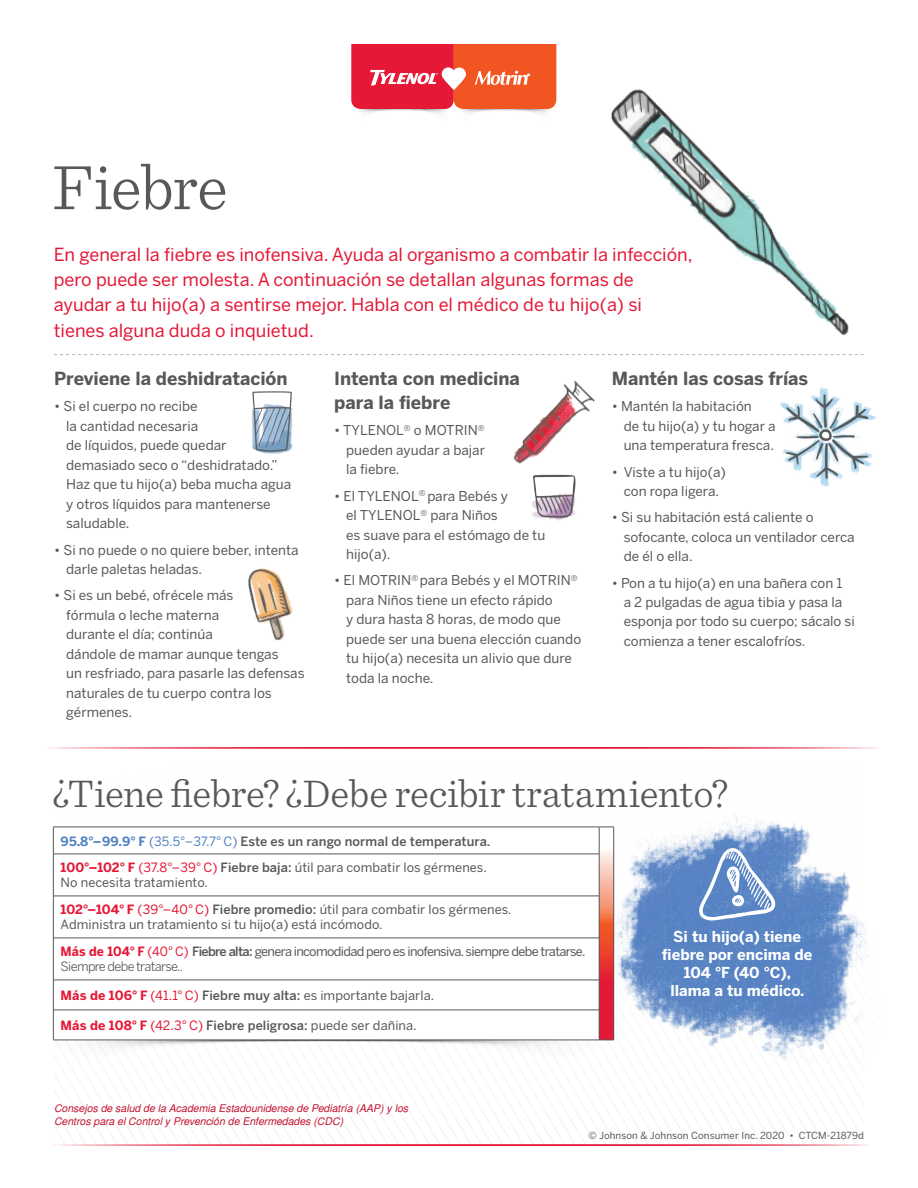
<style>
.page{position:relative;width:918px;height:1188px;background:#fff}
.page>*{position:absolute;margin:0;border:0;box-sizing:border-box;transform-origin:0 0}
.t1{font:300 66px "Sentinel";letter-spacing:-.02em;color:#57585a}
.t2{font:300 40.5px "Sentinel";letter-spacing:-.01em;color:#57585a}
.Paragraph_Body{font:18px/25.3px "Benton Sans";color:#e51836}
.t3{font:700 18px/24px "Benton Sans";letter-spacing:-.005em;color:#57585a}
.Lightbox_Body{font:700 15px/18px "Benton Sans";color:#fff;text-align:center}
.Lightbox_Body-2{font:13.5px/19.5px "Benton Sans";color:#57585a}
.Lightbox_Body-3{font:12.75px/15.3px "Benton Sans";letter-spacing:.005em;color:#57585a}
.Lightbox_Body-4{font:500 12.75px "Benton Sans";letter-spacing:.005em;color:#57585a}
.Lightbox_Body-5{font:12.75px/15.3px "Benton Sans";letter-spacing:-.05em;color:#57585a}
.t4{font:italic 10.5px/12.6px "Nimbus Sans Becker L";color:#c3112d}
.Mouse_Copy{font:9.75px "Benton Sans";letter-spacing:.01em;color:#57585a}
.s1{font-weight:700;color:#5282c1}
.s2{font-weight:400;color:#5282c1}
.s3{font-weight:700;color:#e51836}
.s4{color:#e51836}
.s5{font-weight:500}
.s6{font-style:inherit}
.s7{font-weight:400;color:#e51836}
.s8{font-weight:400}
</style>
<div class="page">
<svg style="left:54px;top:826px;width:810px;height:318px"></svg>
<svg style="left:351px;top:45px;width:182px;height:70px;background:#ec5652"></svg>
<hr style="left:48px;top:1144px;width:822px;height:2px;background:#e51836">
<img style="left:52px;top:1028px;width:579px;height:44px">
<img style="left:251px;top:391px;width:42px;height:64px">
<img style="left:613px;top:814px;width:270px;height:257px">
<svg style="left:699px;top:848px;width:76px;height:73px"></svg>
<img style="left:533px;top:44px;width:316px;height:291px">
<img style="left:779px;top:387px;width:98px;height:100px">
<svg style="left:54px;top:828px;width:545px;height:212px"></svg>
<svg style="left:600px;top:854px;width:13px;height:186px;background:#ed5c56"></svg>
<hr style="left:54px;top:854px;width:545px;height:1px;background:#57585a">
<hr style="left:54px;top:896px;width:545px;height:1px;background:#57585a">
<hr style="left:54px;top:938px;width:545px;height:1px;background:#57585a">
<hr style="left:54px;top:980px;width:545px;height:1px;background:#57585a">
<hr style="left:54px;top:1010px;width:545px;height:1px;background:#57585a">
<hr style="left:53px;top:827px;width:546px;height:1px;background:#57585a">
<svg style="left:53px;top:827px;width:1px;height:27px"></svg>
<hr style="left:53px;top:854px;width:1px;height:42px;background:#57585a">
<hr style="left:53px;top:896px;width:1px;height:42px;background:#57585a">
<hr style="left:53px;top:938px;width:1px;height:42px;background:#57585a">
<hr style="left:53px;top:980px;width:1px;height:30px;background:#57585a">
<hr style="left:53px;top:1010px;width:1px;height:30px;background:#57585a">
<hr style="left:53px;top:1040px;width:546px;height:1px;background:#57585a">
<svg style="left:599px;top:827px;width:15px;height:27px"></svg>
<hr style="left:599px;top:854px;width:1px;height:42px;background:#57585a">
<hr style="left:613px;top:854px;width:1px;height:42px;background:#57585a">
<hr style="left:599px;top:896px;width:1px;height:42px;background:#57585a">
<hr style="left:613px;top:896px;width:1px;height:42px;background:#57585a">
<hr style="left:599px;top:938px;width:1px;height:42px;background:#57585a">
<hr style="left:613px;top:938px;width:1px;height:42px;background:#57585a">
<hr style="left:599px;top:980px;width:1px;height:30px;background:#57585a">
<hr style="left:613px;top:980px;width:1px;height:30px;background:#57585a">
<hr style="left:599px;top:1010px;width:1px;height:30px;background:#57585a">
<hr style="left:613px;top:1010px;width:1px;height:30px;background:#57585a">
<svg style="left:599px;top:1040px;width:15px;height:1px"></svg>
<img style="left:248px;top:568px;width:45px;height:73px">
<img style="left:513px;top:380px;width:82px;height:84px">
<img style="left:522px;top:460px;width:68px;height:61px">
<hr style="left:40px;top:747px;width:838px;height:2px;background:#e51836">
<svg style="left:54px;top:354px;width:810px;height:1px"></svg>
<p class="t1" style="left:52px;top:138px;width:177px">Fiebre</p>
<p class="Paragraph_Body" style="left:54px;top:241px;width:640px">En general la fiebre es inofensiva. Ayuda al organismo a combatir la infección, pero puede ser molesta. A continuación se detallan algunas formas de ayudar a tu hijo(a) a sentirse mejor. Habla con el médico de tu hijo(a) si tienes alguna duda o inquietud.</p>
<p class="t3" style="left:54px;top:366px;width:235px">Previene la deshidratación</p>
<p class="Lightbox_Body-2" style="left:66px;top:396px;width:227px;text-indent:-12px">• Si el cuerpo no recibe<br>la cantidad necesaria<br>de líquidos, puede quedar demasiado seco o “deshidratado.”<br>Haz que tu hijo(a) beba mucha agua y otros líquidos para mantenerse saludable.</p>
<p class="Lightbox_Body-2" style="left:66px;top:540px;width:234px;text-indent:-12px">• Si no puede o no quiere beber, intenta darle paletas heladas.</p>
<p class="Lightbox_Body-2" style="left:66px;top:585px;width:240px;text-indent:-12px">• Si es un bebé, ofrécele más<br>fórmula o leche materna<br>durante el día; continúa<br>dándole de mamar aunque tengas<br>un resfriado, para pasarle las defensas naturales de tu cuerpo contra los gérmenes.</p>
<p class="t3" style="left:334px;top:366px;width:187px">Intenta con medicina para la fiebre</p>
<p class="Lightbox_Body-2" style="left:346px;top:420px;width:140px;text-align:justify;text-indent:-12px">• TYLENOL<sup>®</sup> o MOTRIN<sup>® </sup>pueden ayudar a bajar la fiebre.</p>
<p class="Lightbox_Body-2" style="left:346px;top:486px;width:201px;text-indent:-12px">• El TYLENOL<sup>®</sup> para Bebés y<br>el TYLENOL<sup>®</sup> para Niños<br>es suave para el estómago de tu hijo(a).</p>
<p class="Lightbox_Body-2" style="left:346px;top:570px;width:237px;text-indent:-12px">• El MOTRIN<sup>®</sup> para Bebés y el MOTRIN<sup>® </sup>para Niños tiene un efecto rápido<br>y dura hasta 8 horas, de modo que puede ser una buena elección cuando tu hijo(a) necesita un alivio que dure toda la noche.</p>
<p class="t3" style="left:612px;top:366px;width:198px">Mantén las cosas frías</p>
<p class="Lightbox_Body-2" style="left:624px;top:396px;width:154px;text-indent:-12px">• Mantén la habitación<br>de tu hijo(a) y tu hogar a una temperatura fresca.</p>
<p class="Lightbox_Body-2" style="left:612px;top:462px;width:116px;text-align:center">• Viste a tu hijo(a) con ropa ligera.</p>
<p class="Lightbox_Body-2" style="left:624px;top:507px;width:232px;text-indent:-12px">• Si su habitación está caliente o sofocante, coloca un ventilador cerca de él o ella.</p>
<p class="Lightbox_Body-2" style="left:624px;top:573px;width:233px;text-indent:-12px">• Pon a tu hijo(a) en una bañera con 1<br>a 2 pulgadas de agua tibia y pasa la esponja por todo su cuerpo; sácalo si comienza a tener escalofríos.</p>
<p class="t2" style="left:53px;top:764px;width:676px">¿Tiene fiebre? ¿Debe recibir tratamiento?</p>
<p class="Lightbox_Body-4" style="left:61px;top:834px;width:431px"><span class="s1">95.8°–99.9° F</span> <span class="s2">(35.5°–37.7° C)</span> Este es un rango normal de temperatura.</p>
<p class="Lightbox_Body-3" style="left:61px;top:860px;width:428px"><span class="s3">100°–102° F</span> <span class="s4">(37.8°–39° C)</span> <span class="s5">Fiebre baja:</span> útil para combatir los gérmenes.<br>No necesita tratamiento.</p>
<p class="Lightbox_Body-3" style="left:61px;top:902px;width:453px"><span class="s3">102°–104° F</span> <span class="s4">(39°–40° C)</span> <span class="s5">Fiebre promedio:</span> útil para combatir los gérmenes.<br>Administra un tratamiento si tu hijo(a) está incómodo.</p>
<p class="Lightbox_Body-5" style="left:61px;top:944px;width:526px"><span class="s3">Más de 104° F</span> <span class="s4">(40° C)</span> <span class="s5">Fiebre alta:</span> genera incomodidad pero es inofensiva. siempre debe tratarse.<br><span class="s6">Siempre debe tratarse..</span></p>
<p class="Lightbox_Body-3" style="left:61px;top:987px;width:375px"><span class="s3">Más de 106° F</span> <span class="s4">(41.1° C)</span> <span class="s5">Fiebre muy alta:</span> es importante bajarla.</p>
<p class="Lightbox_Body-4" style="left:61px;top:1017px;width:358px"><span class="s3">Más de 108° F</span> <span class="s7">(42.3° C)</span> Fiebre peligrosa: <span class="s8">puede ser dañina.</span></p>
<p class="t4" style="left:54px;top:1102px;width:356px">Consejos de salud de la Academia Estadounidense de Pediatría (AAP) y los<br>Centros para el Control y Prevención de Enfermedades (CDC)</p>
<p class="Lightbox_Body" style="left:662px;top:927px;width:152px">Si tu hijo(a) tiene fiebre por encima de<br>104 °F (40 °C), llama a tu médico.</p>
<p class="Mouse_Copy" style="left:588px;top:1129px;width:277px">© Johnson &amp; Johnson Consumer Inc. 2020 • CTCM-21879d</p>
</div>
